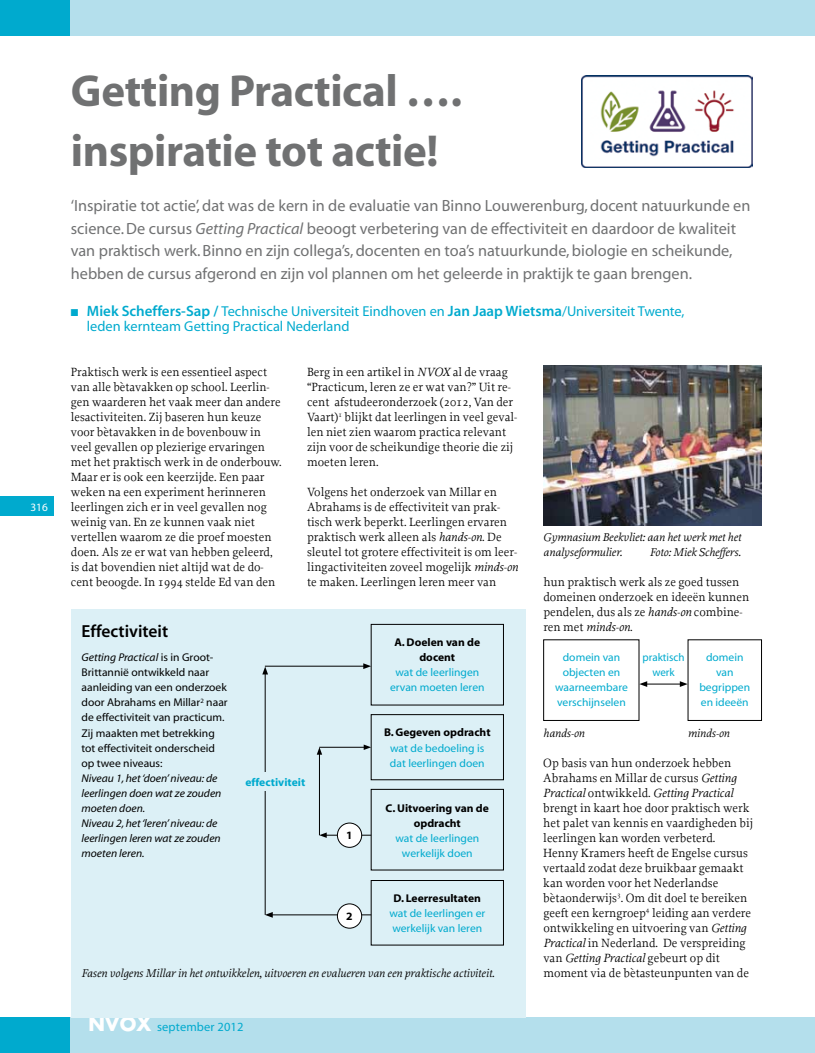
<style>
.page{position:relative;width:815px;height:1053px;background:#fff}
.page>*{position:absolute;margin:0;border:0;box-sizing:border-box;transform-origin:0 0}
.t1{font:45px/60px "Myriad MM 700 600";letter-spacing:-.01em;color:#707172}
.t2{font:17.5px "Myriad MM 565 600";color:#000}
.t3{font:16.25px/22.5px "Myriad MM 400 600";color:#707172}
.t4{font:14.38px/15px "Myriad MM 400 600";color:#00aace}
.t5{font:12.5px/15px "Proforma";color:#000}
.t6{font:12.5px "Myriad MM 400 600";letter-spacing:.01em;color:#00aace}
.t7{font:italic 11.88px/15px "Proforma";color:#000}
.t8{font:11.25px/15px "Myriad";color:#00aace;text-align:center}
.t9{font:11.25px/15px "Myriad MM 400 600";color:#000}
.t10{font:11.25px/15px "Myriad MM It 400 600";color:#000}
.t11{font:700 11.25px/15px "Myriad";color:#000;text-align:center}
.t12{font:700 11.25px "Myriad";color:#00aace}
.t13{font:11.25px "Myriad MM 400 600";color:#fff}
.s1{font-family:"Myriad MM It 400 600"}
.s2{font-family:"Myriad MM 565 600";font-size:15px}
.s3{font-style:italic}
.s4{font-family:"Myriad MM 400 600"}
.s5{font-family:"Futura";font-weight:700;font-size:18.75px;color:#fff}
</style>
<div class="page">
<div style="left:0;top:0;width:71px;height:35px;background:#00aace"></div>
<div style="left:71px;top:0;width:744px;height:35px;background:#b4dfec"></div>
<div style="left:0;top:496px;width:53px;height:20px;background:#00aace"></div>
<div style="left:0;top:1017px;width:71px;height:35px;background:#00aace"></div>
<div style="left:71px;top:1017px;width:744px;height:35px;background:#b4dfec"></div>
<div style="left:71px;top:608px;width:455px;height:409px;background:#dcf0f6"></div>
<img style="left:581px;top:75px;width:172px;height:92px">
<div style="left:371px;top:624px;width:133px;height:81px;border:1px solid #000"></div>
<div style="left:371px;top:714px;width:133px;height:66px;border:1px solid #000"></div>
<div style="left:371px;top:789px;width:133px;height:81px;border:1px solid #000"></div>
<div style="left:371px;top:880px;width:133px;height:65px;border:1px solid #000"></div>
<hr style="left:265px;top:665px;width:100px;height:1px;background:#000">
<svg style="left:363px;top:663px;width:8px;height:6px"></svg>
<hr style="left:271px;top:914px;width:100px;height:1px;background:#000">
<svg style="left:265px;top:912px;width:8px;height:5px"></svg>
<hr style="left:265px;top:672px;width:1px;height:242px;background:#000">
<svg style="left:262px;top:666px;width:6px;height:8px"></svg>
<div style="left:235px;top:772px;width:81px;height:18px;background:#dcf0f6"></div>
<hr style="left:319px;top:747px;width:47px;height:1px;background:#000">
<svg style="left:364px;top:744px;width:7px;height:6px"></svg>
<hr style="left:325px;top:834px;width:46px;height:1px;background:#000">
<svg style="left:319px;top:832px;width:8px;height:5px"></svg>
<hr style="left:319px;top:752px;width:1px;height:83px;background:#000">
<svg style="left:317px;top:747px;width:5px;height:7px"></svg>
<div style="left:337px;top:823px;width:25px;height:24px;background:#fff;border-radius:50%"></div>
<div style="left:337px;top:822px;width:25px;height:25px;border:1px solid #000;border-radius:50%"></div>
<div style="left:337px;top:903px;width:25px;height:25px;background:#fff;border-radius:50%"></div>
<div style="left:337px;top:903px;width:25px;height:25px;border:1px solid #000;border-radius:50%"></div>
<img style="left:543px;top:366px;width:219px;height:159px">
<hr style="left:645px;top:683px;width:37px;height:1px;background:#000">
<svg style="left:639px;top:681px;width:8px;height:6px"></svg>
<svg style="left:680px;top:681px;width:8px;height:6px"></svg>
<p class="t13" style="left:30px;top:502px;width:19px">316</p>
<h1 class="t1" style="left:71px;top:63px;width:393px">Getting Practical …. inspiratie tot actie!</h1>
<p class="t3" style="left:71px;top:195px;width:681px">‘Inspiratie tot actie’, dat was de kern in de evaluatie van Binno Louwerenburg, docent natuurkunde en science. De cursus <span class="s1">Getting Practical</span> beoogt verbetering van de effectiviteit en daardoor de kwaliteit van praktisch werk. Binno en zijn collega’s, docenten en toa’s natuurkunde, biologie en scheikunde, hebben de cursus afgerond en zijn vol plannen om het geleerde in praktijk te gaan brengen.</p>
<p class="t4" style="left:87px;top:304px;width:599px;text-indent:-16px">■ <span class="s2">Miek Scheffers-Sap /</span> Technische Universiteit Eindhoven en <span class="s2">Jan Jaap Wietsma</span>/Universiteit Twente, leden kernteam Getting Practical Nederland</p>
<p class="t5" style="left:71px;top:364px;width:212px">Praktisch werk is een essentieel aspect van alle bètavakken op school. Leerlin&shy;gen waarderen het vaak meer dan andere lesactiviteiten. Zij baseren hun keuze voor bètavakken in de bovenbouw in veel gevallen op plezierige ervaringen met het praktisch werk in de onderbouw.<br>Maar er is ook een keerzijde. Een paar weken na een experiment herinneren leerlingen zich er in veel gevallen nog weinig van. En ze kunnen vaak niet vertellen waarom ze die proef moesten doen. Als ze er wat van hebben geleerd, is dat bovendien niet altijd wat de do&shy;cent beoogde. In 1994 stelde Ed van den</p>
<p class="t5" style="left:307px;top:364px;width:212px">Berg in een artikel in <span class="s3">NVOX</span> al de vraag “Practicum, leren ze er wat van?” Uit re&shy;cent afstudeeronderzoek (2012, Van der Vaart)<sup>1</sup> blijkt dat leerlingen in veel geval&shy;len niet zien waarom practica relevant zijn voor de scheikundige theorie die zij moeten leren.</p>
<p class="t5" style="left:307px;top:484px;width:213px">Volgens het onderzoek van Millar en Abrahams is de effectiviteit van prak&shy;tisch werk beperkt. Leerlingen ervaren praktisch werk alleen als <span class="s3">hands-on</span>. De sleutel tot grotere effectiviteit is om leer&shy;lingactiviteiten zoveel mogelijk <span class="s3">minds-on </span>te maken. Leerlingen leren meer van</p>
<h2 class="t2" style="left:81px;top:623px;width:88px">Effectiviteit</h2>
<p class="t10" style="left:81px;top:650px;width:134px">Getting Practical <span class="s4">is in Groot-</span></p>
<p class="t9" style="left:81px;top:665px;width:148px">Brittannië ontwikkeld naar aanleiding van een onderzoek door Abrahams en Millar<sup>2</sup> naar de effectiviteit van practicum.<br>Zij maakten met betrekking tot effectiviteit onderscheid op twee niveaus:</p>
<p class="t10" style="left:81px;top:770px;width:141px">Niveau 1, het ‘doen’ niveau: de leerlingen doen wat ze zouden moeten doen.<br>Niveau 2, het ‘leren’ niveau: de leerlingen leren wat ze zouden moeten leren.</p>
<p class="t12" style="left:245px;top:776px;width:61px">effectiviteit</p>
<p class="t11" style="left:346px;top:828px;width:8px">1</p>
<p class="t11" style="left:346px;top:908px;width:8px">2</p>
<p class="t11" style="left:394px;top:635px;width:87px">A. Doelen van de docent</p>
<p class="t8" style="left:390px;top:665px;width:96px">wat de leerlingen ervan moeten leren</p>
<p class="t11" style="left:384px;top:725px;width:108px">B. Gegeven opdracht</p>
<p class="t8" style="left:390px;top:740px;width:96px;text-align:left">wat de bedoeling is dat leerlingen doen</p>
<p class="t11" style="left:386px;top:800px;width:105px">C. Uitvoering van de opdracht</p>
<p class="t8" style="left:395px;top:830px;width:85px">wat de leerlingen werkelijk doen</p>
<p class="t11" style="left:394px;top:890px;width:89px">D. Leerresultaten</p>
<p class="t8" style="left:389px;top:905px;width:97px;text-align:left">wat de leerlingen er werkelijk van leren</p>
<p class="t7" style="left:82px;top:964px;width:414px">Fasen volgens Millar in het ontwikkelen, uitvoeren en evalueren van een praktische activiteit.</p>
<p class="t6" style="left:89px;top:1020px;width:156px"><span class="s5">NVOX</span> september 2012</p>
<p class="t7" style="left:543px;top:529px;width:199px">Gymnasium Beekvliet: aan het werk met het analyseformulier.</p>
<p class="t7" style="left:650px;top:544px;width:92px">Foto: Miek Scheffers.</p>
<p class="t5" style="left:543px;top:574px;width:207px">hun praktisch werk als ze goed tussen domeinen onderzoek en ideeën kunnen pendelen, dus als ze <span class="s3">hands-on</span> combine&shy;ren met <span class="s3">minds-on</span>.</p>
<p class="t8" style="left:555px;top:650px;width:74px">domein van objecten en waarneembare verschijnselen</p>
<p class="t8" style="left:699px;top:650px;width:52px">domein van begrippen en ideeën</p>
<p class="t8" style="left:643px;top:650px;width:43px">praktisch werk</p>
<p class="t7" style="left:543px;top:724px;width:43px">hands-on</p>
<p class="t7" style="left:688px;top:724px;width:43px">minds-on</p>
<p class="t5" style="left:543px;top:754px;width:211px">Op basis van hun onderzoek hebben Abrahams en Millar de cursus <span class="s3">Getting Practical</span> ontwikkeld. <span class="s3">Getting Practical </span>brengt in kaart hoe door praktisch werk het palet van kennis en vaardigheden bij leerlingen kan worden verbeterd.<br>Henny Kramers heeft de Engelse cursus vertaald zodat deze bruikbaar gemaakt kan worden voor het Nederlandse bètaonderwijs<sup>3</sup>. Om dit doel te bereiken geeft een kerngroep<sup>4</sup> leiding aan verdere ontwikkeling en uitvoering van <span class="s3">Getting Practical</span> in Nederland. De verspreiding van <span class="s3">Getting Practical</span> gebeurt op dit moment via de bètasteunpunten van de</p>
</div>
